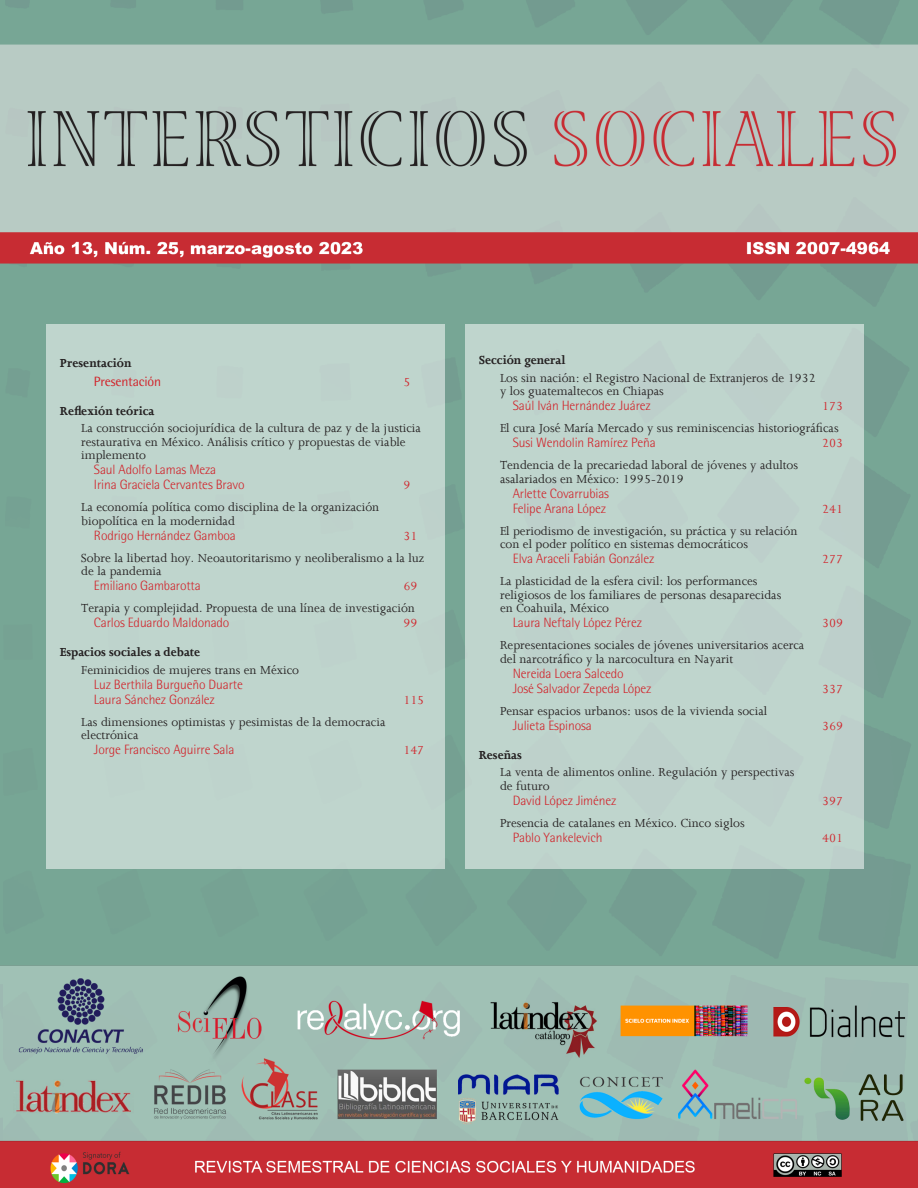
<style>
.page{position:relative;width:918px;height:1188px;background:#fff}
.page>*{position:absolute;margin:0;border:0;box-sizing:border-box;transform-origin:0 0}
.Índice-básico{font:13.5px/13.5px "Joanna";color:#231f20}
.Rojo{font:300 13.5px "Rotis Semi Sans Std";letter-spacing:-.01em;color:#d1232a}
.Indíce_temas{font:700 13.5px "Joanna";color:#231f20}
.Rojo-2{font:13.5px "Joanna";letter-spacing:-.01em;color:#d1232a}
.Rojo-3{font:13.5px "Rotis Semi Sans Std";letter-spacing:-.01em;color:#d1232a}
</style>
<div class="page">
<img style="left:3px;top:0;width:915px;height:1188px">
<img style="left:0;top:0;width:3px;height:1188px">
<div style="left:465px;top:324px;width:399px;height:545px;background:#bfd5cd"></div>
<div style="left:47px;top:324px;width:398px;height:545px;background:#bfd5cd"></div>
<p class="Indíce_temas" style="left:60px;top:354px;width:73px">Presentación</p>
<p class="Rojo-3" style="left:94px;top:374px;width:69px">Presentación</p>
<p class="Rojo-2" style="left:403px;top:374px;width:9px">5</p>
<p class="Indíce_temas" style="left:60px;top:402px;width:96px">Reflexión teórica</p>
<p class="Índice-básico" style="left:81px;top:421px;width:341px">La construcción sociojurídica de la cultura de paz y de la justicia restaurativa en México. Análisis crítico y propuestas de viable implemento</p>
<p class="Rojo" style="left:94px;top:462px;width:124px">Saul Adolfo Lamas Meza</p>
<p class="Rojo" style="left:94px;top:477px;width:152px">Irina Graciela Cervantes Bravo</p>
<p class="Rojo-2" style="left:403px;top:477px;width:9px">9</p>
<p class="Índice-básico" style="left:81px;top:500px;width:300px">La economía política como disciplina de la organización biopolítica en la modernidad</p>
<p class="Rojo" style="left:94px;top:528px;width:143px">Rodrigo Hernández Gamboa</p>
<p class="Rojo-2" style="left:403px;top:528px;width:15px">31</p>
<p class="Índice-básico" style="left:81px;top:551px;width:345px">Sobre la libertad hoy. Neoautoritarismo y neoliberalismo a la luz de la pandemia</p>
<p class="Rojo" style="left:94px;top:578px;width:108px">Emiliano Gambarotta</p>
<p class="Rojo-2" style="left:403px;top:578px;width:15px">69</p>
<p class="Índice-básico" style="left:81px;top:601px;width:335px">Terapia y complejidad. Propuesta de una línea de investigación</p>
<p class="Rojo" style="left:94px;top:615px;width:137px">Carlos Eduardo Maldonado</p>
<p class="Rojo-2" style="left:403px;top:615px;width:15px">99</p>
<p class="Indíce_temas" style="left:60px;top:644px;width:142px">Espacios sociales a debate</p>
<p class="Índice-básico" style="left:81px;top:663px;width:219px">Feminicidios de mujeres trans en México</p>
<p class="Rojo" style="left:94px;top:677px;width:150px">Luz Berthila Burgueño Duarte</p>
<p class="Rojo" style="left:94px;top:692px;width:122px">Laura Sánchez González</p>
<p class="Rojo-2" style="left:403px;top:692px;width:22px">115</p>
<p class="Índice-básico" style="left:81px;top:715px;width:306px">Las dimensiones optimistas y pesimistas de la democracia electrónica</p>
<p class="Rojo" style="left:94px;top:742px;width:142px">Jorge Francisco Aguirre Sala</p>
<p class="Rojo-2" style="left:403px;top:742px;width:22px">147</p>
<p class="Indíce_temas" style="left:479px;top:352px;width:88px">Sección general</p>
<p class="Índice-básico" style="left:500px;top:371px;width:317px">Los sin nación: el Registro Nacional de Extranjeros de 1932 y los guatemaltecos en Chiapas</p>
<p class="Rojo" style="left:513px;top:398px;width:139px">Saúl Iván Hernández Juárez</p>
<p class="Rojo-2" style="left:822px;top:398px;width:22px">173</p>
<p class="Índice-básico" style="left:500px;top:421px;width:340px">El cura José María Mercado y sus reminiscencias historiográficas</p>
<p class="Rojo" style="left:513px;top:435px;width:144px">Susi Wendolin Ramírez Peña</p>
<p class="Rojo-2" style="left:822px;top:435px;width:22px">203</p>
<p class="Índice-básico" style="left:500px;top:458px;width:300px">Tendencia de la precariedad laboral de jóvenes y adultos asalariados en México: 1995-2019</p>
<p class="Rojo" style="left:513px;top:486px;width:98px">Arlette Covarrubias</p>
<p class="Rojo" style="left:513px;top:501px;width:95px">Felipe Arana López</p>
<p class="Rojo-2" style="left:822px;top:501px;width:22px">241</p>
<p class="Índice-básico" style="left:500px;top:524px;width:299px">El periodismo de investigación, su práctica y su relación con el poder político en sistemas democráticos</p>
<p class="Rojo" style="left:513px;top:551px;width:143px">Elva Araceli Fabián González</p>
<p class="Rojo-2" style="left:822px;top:551px;width:22px">277</p>
<p class="Índice-básico" style="left:500px;top:574px;width:283px">La plasticidad de la esfera civil: los performances religiosos de los familiares de personas desaparecidas en Coahuila, México</p>
<p class="Rojo" style="left:513px;top:615px;width:131px">Laura Neftaly López Pérez</p>
<p class="Rojo-2" style="left:822px;top:615px;width:22px">309</p>
<p class="Índice-básico" style="left:500px;top:638px;width:306px">Representaciones sociales de jóvenes universitarios acerca del narcotráfico y la narcocultura en Nayarit</p>
<p class="Rojo" style="left:513px;top:666px;width:112px">Nereida Loera Salcedo</p>
<p class="Rojo" style="left:513px;top:681px;width:140px">José Salvador Zepeda López</p>
<p class="Rojo-2" style="left:822px;top:681px;width:22px">337</p>
<p class="Índice-básico" style="left:500px;top:704px;width:269px">Pensar espacios urbanos: usos de la vivienda social</p>
<p class="Rojo" style="left:513px;top:718px;width:80px">Julieta Espinosa</p>
<p class="Rojo-2" style="left:822px;top:718px;width:22px">369</p>
<p class="Indíce_temas" style="left:479px;top:746px;width:45px">Reseñas</p>
<p class="Índice-básico" style="left:500px;top:765px;width:296px">La venta de alimentos online. Regulación y perspectivas de futuro</p>
<p class="Rojo" style="left:513px;top:792px;width:105px">David López Jiménez</p>
<p class="Rojo-2" style="left:822px;top:792px;width:22px">397</p>
<p class="Índice-básico" style="left:500px;top:816px;width:246px">Presencia de catalanes en México. Cinco siglos</p>
<p class="Rojo" style="left:513px;top:829px;width:91px">Pablo Yankelevich</p>
<p class="Rojo-2" style="left:822px;top:829px;width:22px">401</p>
</div>
